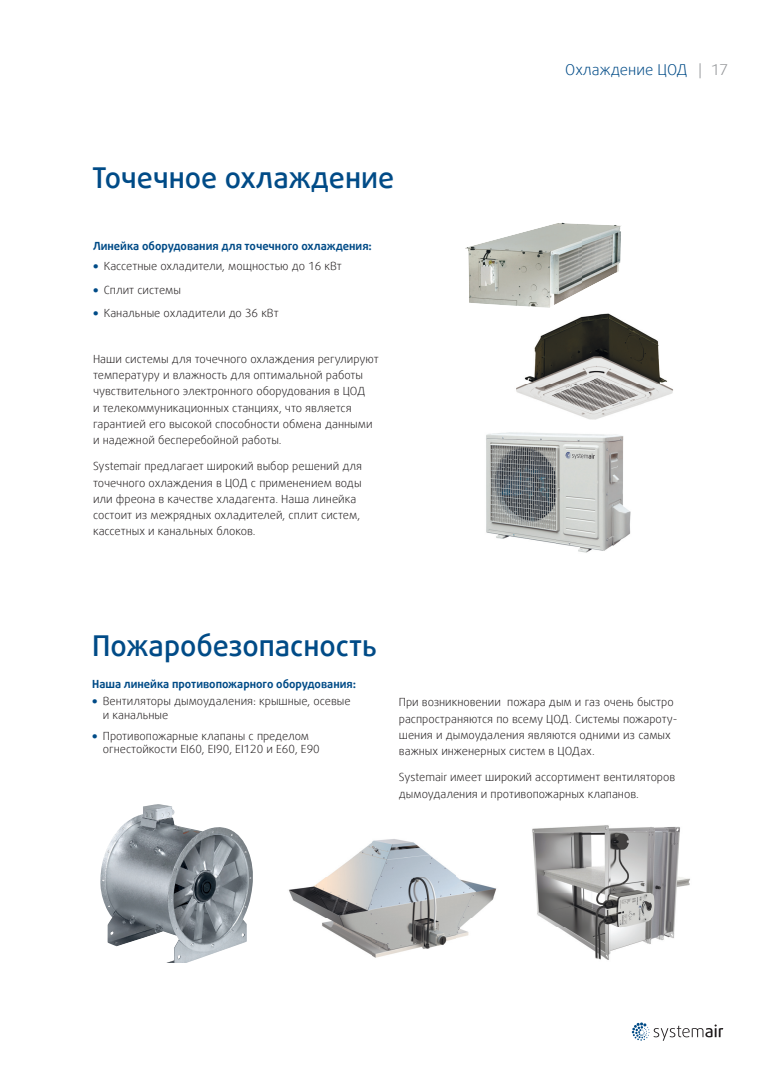
<style>
.page{position:relative;width:780px;height:1088px;background:#fff}
.page>*{position:absolute;margin:0;border:0;box-sizing:border-box;transform-origin:0 0}
.t1{font:500 28.75px "Daxline Offc Pro";color:#004b87}
.t2{font:300 15px "Daxline Offc Pro";color:#004b87}
.t3{font:300 11.25px/16.2px "Daxline Offc Pro";color:#231f20}
.t4{font:700 11.25px "Daxline Offc Pro";color:#004b87}
.s1{font-weight:900;color:#004b87}
.s2{color:#939598}
</style>
<div class="page">
<svg style="left:631px;top:1022px;width:92px;height:19px"></svg>
<img style="left:465px;top:222px;width:118px;height:86px">
<img style="left:582px;top:224px;width:39px;height:66px">
<img style="left:516px;top:313px;width:157px;height:107px">
<img style="left:486px;top:432px;width:145px;height:121px">
<img style="left:288px;top:839px;width:209px;height:119px">
<img style="left:100px;top:804px;width:153px;height:159px">
<img style="left:532px;top:825px;width:158px;height:135px">
<h1 class="t1" style="left:92px;top:159px;width:303px">Точечное охлаждение</h1>
<p class="t4" style="left:93px;top:239px;width:280px">Линейка оборудования для точечного охлаждения:</p>
<p class="t3" style="left:93px;top:258px;width:250px"><span class="s1">•</span> Кассетные охладители, мощностью до 16 кВт</p>
<p class="t3" style="left:93px;top:281px;width:89px"><span class="s1">•</span> Сплит системы</p>
<p class="t3" style="left:93px;top:304px;width:187px"><span class="s1">•</span> Канальные охладители до 36 кВт</p>
<p class="t3" style="left:93px;top:350px;width:287px">Наши системы для точечного охлаждения регулируют температуру и влажность для оптимальной работы чувствительного электронного оборудования в ЦОД<br>и телекоммуникационных станциях, что является гарантией его высокой способности обмена данными и надежной бесперебойной работы.</p>
<p class="t3" style="left:93px;top:458px;width:270px">Systemair предлагает широкий выбор решений для точечного охлаждения в ЦОД с применением воды или фреона в качестве хладагента. Наша линейка состоит из межрядных охладителей, сплит систем, кассетных и канальных блоков.</p>
<h2 class="t2" style="left:565px;top:59px;width:165px">Охлаждение ЦОД <span class="s2">| 17</span></h2>
<h1 class="t1" style="left:92px;top:627px;width:286px">Пожаробезопасность</h1>
<p class="t4" style="left:92px;top:677px;width:265px">Наша линейка противопожарного оборудования:</p>
<p class="t3" style="left:103px;top:694px;width:249px;line-height:13.5px;text-indent:-11px"><span class="s1">•</span> Вентиляторы дымоудаления: крышные, осевые и канальные</p>
<p class="t3" style="left:103px;top:728px;width:218px;line-height:13.5px;text-indent:-11px"><span class="s1">•</span> Противопожарные клапаны c пределом огнестойкости EI60, EI90, EI120 и E60, E90</p>
<p class="t3" style="left:399px;top:694px;width:280px">При возникновении пожара дым и газ очень быстро распространяются по всему ЦОД. Системы пожароту&shy;шения и дымоудаления являются одними из самых важных инженерных систем в ЦОДах.</p>
<p class="t3" style="left:399px;top:769px;width:278px">Systemair имеет широкий ассортимент вентиляторов дымоудаления и противопожарных клапанов.</p>
</div>
